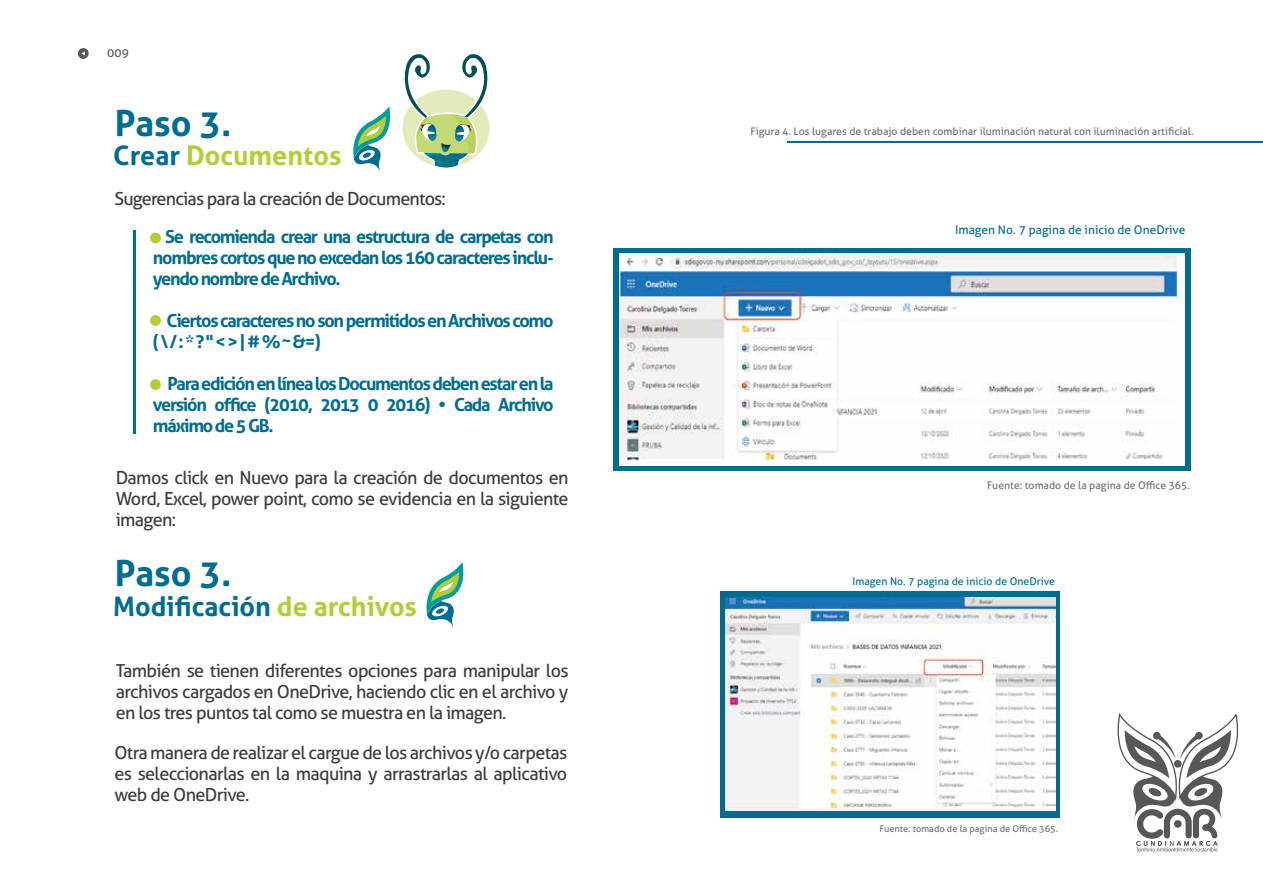
<style>
.page{position:relative;width:1263px;height:893px;background:#fff}
.page>*{position:absolute;margin:0;border:0;box-sizing:border-box;transform-origin:0 0}
.t1{font:700 36px "Aller";color:#006c8f}
.t2{font:700 26.85px "Aller";color:#006c8f}
.t3{font:700 26.85px "Aller";color:#b4cd36}
.t4{font:18px/21px "Aller";letter-spacing:-.035em;color:#3c3c3b;text-align:justify}
.t5{font:700 18px/21px "Aller";letter-spacing:-.07em;color:#006c8f;text-align:justify}
.t6{font:12px "Aller";color:#006c8f}
.t7{font:12px "Aller";color:#575756}
.t8{font:10.5px "Aller";color:#706f6f}
.t9{font:10.5px "Aller";color:#006c8f}
.t10{font:9.3px "Aller";color:#706f6f}
.s1{color:#006c8f}
.s2{color:#b4cd36}
</style>
<div class="page">
<div style="left:614px;top:249px;width:577px;height:222px;background:#006c8f"></div>
<div style="left:720px;top:591px;width:339px;height:226px;background:#006c8f"></div>
<svg style="left:78px;top:48px;width:11px;height:11px"></svg>
<hr style="left:133px;top:230px;width:3px;height:203px;background:#006c8f">
<hr style="left:788px;top:141px;width:475px;height:2px;background:#006c8f">
<svg style="left:1117px;top:713px;width:122px;height:138px"></svg>
<svg style="left:426px;top:562px;width:38px;height:66px"></svg>
<div style="left:150px;top:233px;width:11px;height:10px;background:#b4cd36;border-radius:50%"></div>
<div style="left:150px;top:315px;width:11px;height:11px;background:#b4cd36;border-radius:50%"></div>
<div style="left:150px;top:379px;width:11px;height:11px;background:#b4cd36;border-radius:50%"></div>
<svg style="left:353px;top:54px;width:137px;height:118px"></svg>
<img style="left:725px;top:598px;width:330px;height:213px">
<img style="left:619px;top:254px;width:566px;height:212px">
<p class="t7" style="left:107px;top:46px;width:23px">009</p>
<h1 class="t1" style="left:115px;top:101px;width:118px">Paso 3.</h1>
<h2 class="t3" style="left:113px;top:139px;width:230px"><span class="s1">Crear</span> Documentos</h2>
<p class="t4" style="left:114px;top:188px;width:333px">Sugerencias para la creación de Documentos:</p>
<p class="t5" style="left:153px;top:226px;width:402px;text-indent:12px">Se recomienda crear una estructura de carpetas con nombres cortos que no excedan los 160 caracteres inclu&shy;yendo nombre de Archivo.</p>
<p class="t5" style="left:153px;top:310px;width:402px;text-indent:14px">Ciertos caracteres no son permitidos en Archivos como ( \ / : * ? " &lt; &gt; | # % ~ &amp;=)</p>
<p class="t5" style="left:153px;top:373px;width:402px;text-indent:14px">Para edición en línea los Documentos deben estar en la versión office (2010, 2013 0 2016) • Cada Archivo máximo de 5 GB.</p>
<p class="t4" style="left:116px;top:467px;width:454px">Damos click en Nuevo para la creación de documentos en Word, Excel, power point, como se evidencia en la siguiente imagen:</p>
<h1 class="t1" style="left:115px;top:551px;width:118px">Paso 3.</h1>
<h2 class="t2" style="left:113px;top:590px;width:305px">Modificación <span class="s2">de archivos</span></h2>
<p class="t4" style="left:116px;top:660px;width:454px">También se tienen diferentes opciones para manipular los archivos cargados en OneDrive, haciendo clic en el archivo y en los tres puntos tal como se muestra en la imagen.</p>
<p class="t4" style="left:114px;top:742px;width:454px">Otra manera de realizar el cargue de los archivos y/o carpetas es seleccionarlas en la maquina y arrastrarlas al aplicativo web de OneDrive.</p>
<p class="t8" style="left:750px;top:125px;width:445px">Figura 4. Los lugares de trabajo deben combinar iluminación natural con iluminación artificial.</p>
<p class="t6" style="left:955px;top:222px;width:232px">Imagen No. 7 pagina de inicio de OneDrive</p>
<p class="t8" style="left:987px;top:479px;width:205px">Fuente: tomado de la pagina de Office 365.</p>
<p class="t9" style="left:852px;top:575px;width:204px">Imagen No. 7 pagina de inicio de OneDrive</p>
<p class="t10" style="left:879px;top:823px;width:180px">Fuente: tomado de la pagina de Office 365.</p>
</div>
